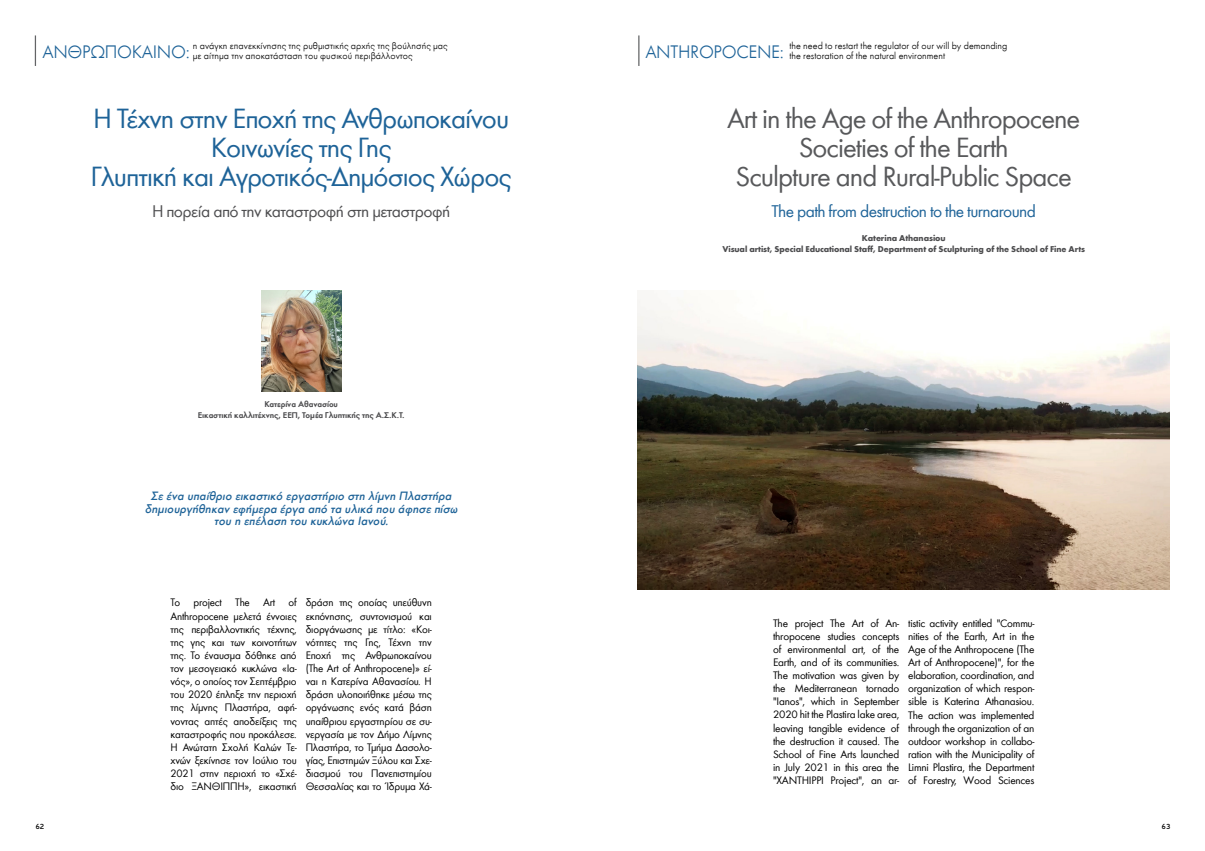
<style>
.page{position:relative;width:1205px;height:851px;background:#fff}
.page>*{position:absolute;margin:0;border:0;box-sizing:border-box;transform-origin:0 0}
.t1{font:28.75px/28.8px "Futura Greek";letter-spacing:-.035em;color:#1e6398;text-align:center}
.t2{font:28.75px/28.8px "Futura Greek";letter-spacing:-.035em;color:#58595b;text-align:center}
.t3{font:300 18.75px "Futura Greek";letter-spacing:-.02em;color:#1e6398}
.t4{font:17.5px "Futura Greek";letter-spacing:-.035em;color:#1e6398}
.t5{font:17.5px "Futura Greek";letter-spacing:-.035em;color:#4d4d4f}
.t6{font:italic 500 12.5px/12.5px "Futura Greek";color:#1e6398;text-align:center}
.t7{font:11.25px/13.1px "Futura Greek";letter-spacing:-.02em;color:#000;text-align:justify}
.t8{font:300 10px/10px "Futura Greek";color:#000}
.t9{font:700 8.75px/10.5px "Futura Greek";letter-spacing:-.015em;color:#4d4d4f;text-align:center}
.t10{font:600 8.75px/10.5px "Futura Greek";letter-spacing:-.015em;color:#4d4d4f;text-align:center}
.t11{font:500 7.5px "PF Textbook";color:#000}
</style>
<div class="page">
<img style="left:261px;top:291px;width:80px;height:101px">
<img style="left:638px;top:297px;width:531px;height:293px">
<hr style="left:35px;top:35px;width:1px;height:31px;background:#636466">
<hr style="left:638px;top:35px;width:1px;height:31px;background:#636466">
<h2 class="t3" style="left:43px;top:41px;width:149px">ΑΝΘΡΩΠΌΚΑΙΝΟ:</h2>
<p class="t8" style="left:193px;top:40px;width:256px">η ανάγκη επανεκκίνησης της ρυθμιστικής αρχής της βούλησής μας με αίτημα την αποκατάσταση του φυσικού περιβάλλοντος</p>
<h2 class="t3" style="left:645px;top:41px;width:140px">ANTHROPOCENE:</h2>
<p class="t8" style="left:789px;top:40px;width:220px">the need to restart the regulator of our will by demanding the restoration of the natural environment</p>
<h1 class="t1" style="left:91px;top:105px;width:423px">Η Τέχνη στην Εποχή της Ανθρωποκαίνου<br>Κοινωνίες της Γης<br>Γλυπτική και Αγροτικός-Δημόσιος Χώρος</h1>
<h1 class="t2" style="left:727px;top:105px;width:355px">Art in the Age of the Anthropocene<br>Societies of the Earth<br>Sculpture and Rural-Public Space</h1>
<h3 class="t5" style="left:152px;top:202px;width:300px">Η πορεία από την καταστροφή στη μεταστροφή</h3>
<h3 class="t4" style="left:771px;top:202px;width:266px">The path from destruction to the turnaround</h3>
<p class="t10" style="left:198px;top:399px;width:208px">Κατερίνα Αθανασίου<br>Εικαστική καλλιτέχνης, ΕΕΠ, Τομέα Γλυπτικής της Α.Σ.Κ.Τ.</p>
<p class="t6" style="left:145px;top:489px;width:314px">Σε ένα υπαίθριο εικαστικό εργαστήριο στη λίμνη Πλαστήρα δημιουργήθηκαν εφήμερα έργα από τα υλικά που άφησε πίσω του η επέλαση του κυκλώνα Ιανού.</p>
<p class="t7" style="left:171px;top:596px;width:128px">Το project The Art of Anthropocene μελετά έννοιες της περιβαλλοντικής τέχνης, της γης και των κοινοτήτων της. Το έναυσμα δόθηκε από τον μεσογειακό κυκλώνα «Ια&shy;νός», ο οποίος τον Σεπτέμβριο του 2020 έπληξε την περιοχή της λίμνης Πλαστήρα, αφή&shy;νοντας απτές αποδείξεις της καταστροφής που προκάλεσε.<br>Η Ανώτατη Σχολή Καλών Τε&shy;χνών ξεκίνησε τον Ιούλιο του 2021 στην περιοχή το «Σχέ&shy;διο ΞΑΝΘΙΠΠΗ», εικαστική</p>
<p class="t7" style="left:306px;top:596px;width:128px">δράση της οποίας υπεύθυνη εκπόνησης, συντονισμού και διοργάνωσης με τίτλο: «Κοι&shy;νότητες της Γης, Τέχνη την Εποχή της Ανθρωποκαίνου (The Art of Anthropocene)» εί&shy;ναι η Κατερίνα Αθανασίου. Η δράση υλοποιήθηκε μέσω της οργάνωσης ενός κατά βάση υπαίθριου εργαστηρίου σε συ&shy;νεργασία με τον Δήμο Λίμνης Πλαστήρα, το Τμήμα Δασολο&shy;γίας, Επιστημών Ξύλου και Σχε&shy;διασμού του Πανεπιστημίου Θεσσαλίας και το Ίδρυμα Χά-</p>
<p class="t9" style="left:722px;top:233px;width:364px">Katerina Athanasiou<br>Visual artist, Special Educational Staff, Department of Sculpturing of the School of Fine Arts</p>
<p class="t7" style="left:773px;top:616px;width:128px">The project The Art of An&shy;thropocene studies concepts of environmental art, of the Earth, and of its communities.<br>The motivation was given by the Mediterranean tornado "Ianos", which in September 2020 hit the Plastira lake area, leaving tangible evidence of the destruction it caused. The School of Fine Arts launched in July 2021 in this area the "XANTHIPPI Project", an ar-</p>
<p class="t7" style="left:908px;top:616px;width:128px">tistic activity entitled "Commu&shy;nities of the Earth, Art in the Age of the Anthropocene (The Art of Anthropocene)", for the elaboration, coordination, and organization of which respon&shy;sible is Katerina Athanasiou.<br>The action was implemented through the organization of an outdoor workshop in collabo&shy;ration with the Municipality of Limni Plastira, the Department of Forestry, Wood Sciences</p>
<p class="t11" style="left:35px;top:822px;width:11px">62</p>
<p class="t11" style="left:1161px;top:822px;width:11px">63</p>
</div>
